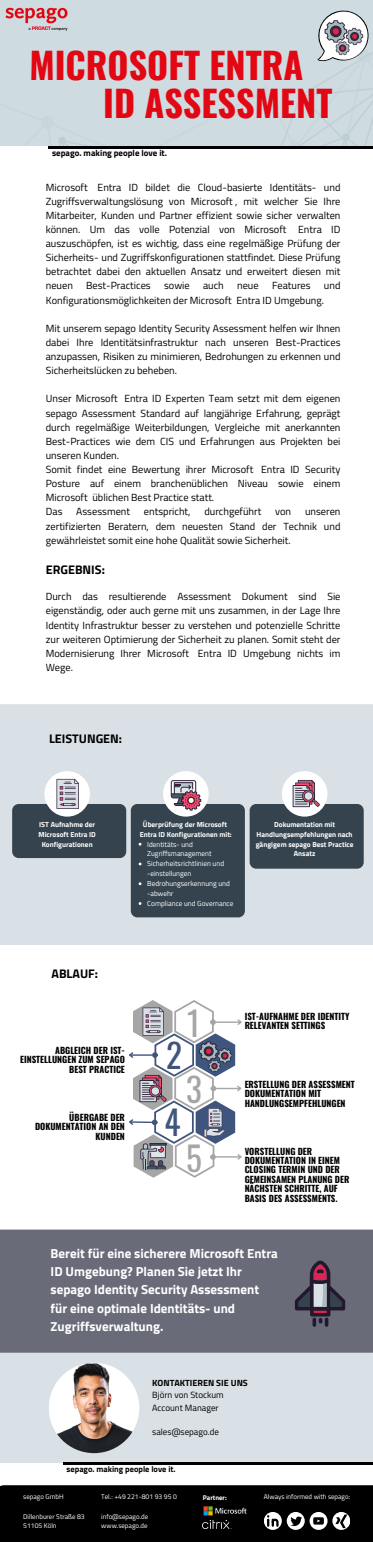
<style>
.page{position:relative;width:373px;height:1542px;background:#fff}
.page>*{position:absolute;margin:0;border:0;box-sizing:border-box;transform-origin:0 0}
.t1{font:700 36px "Oswald";color:#e30613}
.t2{font:33.19px "Oswald";color:#a6a6a6}
.t3{font:33.19px "Oswald";color:#40557d}
.t4{font:700 13.06px/18.1px "Titillium Web";color:#fff}
.t5{font:700 12.5px "Titillium Web";color:#000}
.t6{font:10.38px/14.1px "Titillium Web";color:#000;text-align:justify}
.t7{font:9px "Titillium Web";color:#000}
.t8{font:700 9px "Titillium Web";color:#000}
.t9{font:700 8.88px/9.4px "Oswald";color:#000}
.t10{font:700 8.81px "Titillium Web";color:#000}
.t11{font:700 8.38px "Titillium Web";color:#000}
.t12{font:700 7.25px/9.9px "Titillium Web";color:#fff;text-align:center}
.t13{font:7.25px/9.9px "Titillium Web";color:#fff}
.t14{font:6.81px "Titillium Web";color:#fff}
.t15{font:700 6.81px "Titillium Web";color:#fff}
</style>
<div class="page">
<div style="left:0;top:0;width:372px;height:145px;background:#cedbe0"></div>
<img style="left:0;top:0;width:78px;height:40px">
<div style="left:308px;top:0;width:64px;height:73px;background:#cedbe0"></div>
<hr style="left:48px;top:146px;width:324px;height:2px;background:#000">
<div style="left:0;top:704px;width:372px;height:241px;background:#dae1e6"></div>
<div style="left:12px;top:804px;width:114px;height:54px;background:#34434e;border-radius:7px"></div>
<div style="left:44px;top:771px;width:46px;height:45px;background:#fff;border-radius:50%"></div>
<svg style="left:56px;top:779px;width:23px;height:29px"></svg>
<svg style="left:129px;top:1000px;width:113px;height:177px"></svg>
<div style="left:131px;top:804px;width:113px;height:113px;background:#34434e;border-radius:7px"></div>
<div style="left:163px;top:771px;width:45px;height:45px;background:#fff;border-radius:50%"></div>
<svg style="left:170px;top:780px;width:31px;height:30px"></svg>
<div style="left:249px;top:804px;width:114px;height:64px;background:#34434e;border-radius:7px"></div>
<div style="left:281px;top:771px;width:46px;height:45px;background:#fff;border-radius:50%"></div>
<svg style="left:292px;top:780px;width:27px;height:27px"></svg>
<div style="left:0;top:1352px;width:372px;height:110px;background:#dae1e6"></div>
<div style="left:0;top:1229px;width:372px;height:123px;background:#696b79"></div>
<img style="left:49px;top:1362px;width:90px;height:90px;border-radius:50%">
<svg style="left:294px;top:1260px;width:50px;height:66px;background:#605767"></svg>
<hr style="left:63px;top:1461px;width:309px;height:3px;background:#000">
<svg style="left:0;top:1485px;width:372px;height:56px;background:#0c0c0b"></svg>
<img style="left:321px;top:8px;width:51px;height:54px">
<p class="t1" style="left:29px;top:37px;width:275px">MICROSOFT ENTRA</p>
<p class="t1" style="left:103px;top:75px;width:230px">ID ASSESSMENT</p>
<p class="t10" style="left:52px;top:146px;width:116px">sepago. making people love it.</p>
<p class="t6" style="left:46px;top:180px;width:296px">Microsoft Entra ID bildet die Cloud-basierte Identitäts- und Zugriffsverwaltungslösung von Microsoft , mit welcher Sie Ihre Mitarbeiter, Kunden und Partner effizient sowie sicher verwalten können. Um das volle Potenzial von Microsoft Entra ID auszuschöpfen, ist es wichtig, dass eine regelmäßige Prüfung der Sicherheits- und Zugriffskonfigurationen stattfindet. Diese Prüfung betrachtet dabei den aktuellen Ansatz und erweitert diesen mit neuen</p>
<p class="t6" style="left:46px;top:278px;width:296px;text-indent:278px">und<br>Konfigurationsmöglichkeiten der Microsoft Entra ID Umgebung.</p>
<p class="t6" style="left:46px;top:321px;width:296px">Mit unserem sepago Identity Security Assessment helfen wir Ihnen dabei Ihre Identitätsinfrastruktur nach unseren Best-Practices anzupassen, Risiken zu minimieren, Bedrohungen zu erkennen und Sicherheitslücken zu beheben.</p>
<p class="t6" style="left:46px;top:391px;width:296px">Unser Microsoft Entra ID Experten Team setzt mit dem eigenen sepago Assessment Standard auf langjährige Erfahrung, geprägt durch regelmäßige Weiterbildungen, Vergleiche mit anerkannten Best-Practices wie dem CIS und Erfahrungen aus Projekten bei unseren Kunden.</p>
<p class="t6" style="left:46px;top:462px;width:296px">Somit findet eine Bewertung ihrer Microsoft Entra ID Security Posture auf einem branchenüblichen Niveau sowie einem Microsoft üblichen Best Practice statt.</p>
<p class="t6" style="left:46px;top:504px;width:18px">Das</p>
<p class="t6" style="left:76px;top:504px;width:55px">Assessment</p>
<p class="t6" style="left:144px;top:504px;width:48px">entspricht,</p>
<p class="t6" style="left:204px;top:504px;width:58px">durchgeführt</p>
<p class="t6" style="left:275px;top:504px;width:17px">von</p>
<p class="t6" style="left:86px;top:278px;width:66px">Best-Practices</p>
<p class="t6" style="left:164px;top:278px;width:27px">sowie</p>
<p class="t6" style="left:203px;top:278px;width:22px">auch</p>
<p class="t6" style="left:237px;top:278px;width:23px">neue</p>
<p class="t6" style="left:271px;top:278px;width:40px">Features</p>
<p class="t6" style="left:46px;top:504px;width:296px;text-indent:259px">unseren zertifizierten Beratern, dem neuesten Stand der Technik und gewährleistet somit eine hohe Qualität sowie Sicherheit.</p>
<p class="t5" style="left:46px;top:559px;width:60px">ERGEBNIS:</p>
<p class="t6" style="left:46px;top:589px;width:296px">Durch das resultierende Assessment Dokument sind Sie eigenständig, oder auch gerne mit uns zusammen, in der Lage Ihre Identity Infrastruktur besser zu verstehen und potenzielle Schritte zur weiteren Optimierung der Sicherheit zu planen. Somit steht der Modernisierung Ihrer Microsoft Entra ID Umgebung nichts im Wege.</p>
<p class="t5" style="left:49px;top:729px;width:74px">LEISTUNGEN:</p>
<p class="t12" style="left:38px;top:819px;width:59px">IST Aufnahme der<br>Microsoft Entra ID<br>Konfigurationen</p>
<p class="t12" style="left:140px;top:819px;width:93px">Überprüfung der Microsoft<br>Entra ID Konfigurationen mit:</p>
<p class="t13" style="left:147px;top:839px;width:66px">Identitäts- und<br>Zugriffsmanagement</p>
<p class="t13" style="left:147px;top:858px;width:78px">Sicherheitsrichtlinien und -einstellungen</p>
<p class="t13" style="left:147px;top:878px;width:84px">Bedrohungserkennung und -abwehr</p>
<p class="t13" style="left:147px;top:898px;width:88px">Compliance und Governance</p>
<p class="t12" style="left:255px;top:819px;width:99px">Dokumentation mit<br>Handlungsempfehlungen nach gängigem sepago Best Practice<br>Ansatz</p>
<p class="t5" style="left:51px;top:963px;width:48px">ABLAUF:</p>
<p class="t9" style="left:20px;top:1045px;width:106px;text-align:right">ABGLEICH DER IST-<br>EINSTELLUNGEN ZUM SEPAGO<br>BEST PRACTICE</p>
<p class="t9" style="left:35px;top:1112px;width:91px;text-align:right">ÜBERGABE DER<br>DOKUMENTATION AN DEN<br>KUNDEN</p>
<p class="t2" style="left:187px;top:997px;width:15px">1</p>
<p class="t2" style="left:186px;top:1063px;width:17px">3</p>
<p class="t3" style="left:166px;top:1029px;width:17px">2</p>
<p class="t3" style="left:164px;top:1096px;width:18px">4</p>
<p class="t2" style="left:186px;top:1131px;width:17px">5</p>
<p class="t9" style="left:244px;top:1011px;width:106px">IST-AUFNAHME DER IDENTITY<br>RELEVANTEN SETTINGS</p>
<p class="t9" style="left:244px;top:1079px;width:111px">ERSTELLUNG DER ASSESSMENT<br>DOKUMENTATION MIT<br>HANDLUNGSEMPFEHLUNGEN</p>
<p class="t9" style="left:244px;top:1145px;width:106px">VORSTELLUNG DER<br>DOKUMENTATION IN EINEM<br>CLOSING TERMIN UND DER<br>GEMEINSAMEN PLANUNG DER<br>NÄCHSTEN SCHRITTE, AUF<br>BASIS DES ASSESSMENTS.</p>
<p class="t4" style="left:51px;top:1244px;width:228px">Bereit für eine sicherere Microsoft Entra ID Umgebung? Planen Sie jetzt Ihr sepago Identity Security Assessment für eine optimale Identitäts- und Zugriffsverwaltung.</p>
<p class="t8" style="left:152px;top:1375px;width:97px">KONTAKTIEREN SIE UNS</p>
<p class="t7" style="left:152px;top:1388px;width:73px">Björn von Stockum</p>
<p class="t7" style="left:152px;top:1400px;width:68px">Account Manager</p>
<p class="t7" style="left:152px;top:1424px;width:68px">sales@sepago.de</p>
<p class="t11" style="left:66px;top:1462px;width:110px">sepago. making people love it.</p>
<p class="t14" style="left:23px;top:1491px;width:42px">sepago GmbH</p>
<p class="t14" style="left:23px;top:1510px;width:63px">Dillenburer Straße 83</p>
<p class="t14" style="left:23px;top:1520px;width:35px">51105 Köln</p>
<p class="t14" style="left:101px;top:1491px;width:77px">Tel.: +49 221-801 93 95 0</p>
<p class="t14" style="left:101px;top:1510px;width:48px">info@sepago.de</p>
<p class="t14" style="left:101px;top:1520px;width:48px">www.sepago.de</p>
<p class="t15" style="left:202px;top:1491px;width:26px">Partner:</p>
<p class="t14" style="left:263px;top:1491px;width:88px">Always informed with sepago:</p>
</div>
